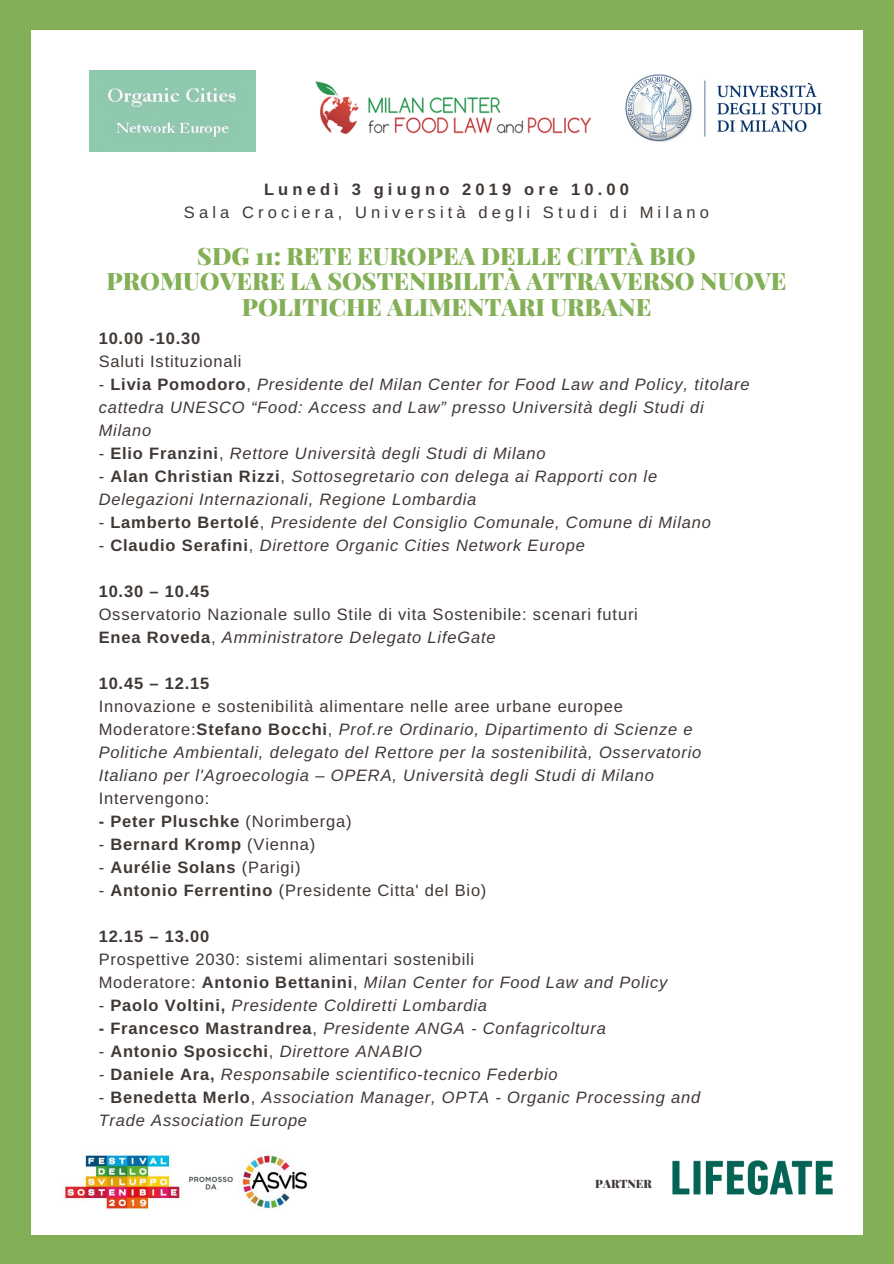
<style>
.page{position:relative;width:894px;height:1264px;background:#fff}
.page>*{position:absolute;margin:0;border:0;box-sizing:border-box;transform-origin:0 0}
.t1{font:900 24px/25.5px "Playfair Display";color:#83b056;text-align:center}
.t2{font:italic 16.5px/23px "Arimo";letter-spacing:.05em;color:#403835}
.t3{font:16.5px/23px "Arimo";letter-spacing:.05em;color:#403835}
.t4{font:700 16.5px "Arimo";letter-spacing:.05em;color:#403835}
.t5{font:16.5px "Arimo";letter-spacing:.25em;color:#403835}
.t6{font:700 16.5px "Arimo";letter-spacing:.25em;color:#403835}
.t7{font:900 11.55px "Playfair Display";color:#403835}
.s1{font-style:normal}
.s2{font-weight:700;font-style:normal}
.s3{font-weight:700}
.s4{font-style:italic}
.s5{font-weight:400}
.s6{font-weight:400;font-style:italic}
</style>
<div class="page">
<div style="left:0;top:0;width:893px;height:1263px;background:#83b056"></div>
<div style="left:31px;top:30px;width:831px;height:1204px;background:#fff"></div>
<img style="left:315px;top:81px;width:276px;height:53px">
<img style="left:672px;top:1160px;width:161px;height:34px">
<img style="left:625px;top:74px;width:197px;height:68px">
<img style="left:62px;top:1154px;width:245px;height:57px">
<img style="left:89px;top:70px;width:166px;height:82px">
<p class="t6" style="left:264px;top:180px;width:366px">Lunedì 3 giugno 2019 ore 10.00</p>
<p class="t5" style="left:184px;top:203px;width:526px">Sala Crociera, Università degli Studi di Milano</p>
<h1 class="t1" style="left:106px;top:242px;width:681px">SDG 11: RETE EUROPEA DELLE CITTÀ BIO<br>PROMUOVERE LA SOSTENIBILITÀ ATTRAVERSO NUOVE<br>POLITICHE ALIMENTARI URBANE</h1>
<p class="t4" style="left:99px;top:329px;width:103px">10.00 -10.30</p>
<p class="t3" style="left:99px;top:350px;width:144px">Saluti Istituzionali</p>
<p class="t2" style="left:99px;top:373px;width:652px"><span class="s1">-</span> <span class="s2">Livia Pomodoro</span><span class="s1">,</span> Presidente del Milan Center for Food Law and Policy, titolare cattedra UNESCO “Food: Access and Law” presso Università degli Studi di<br>Milano</p>
<p class="t2" style="left:99px;top:442px;width:448px"><span class="s1">-</span> <span class="s2">Elio Franzini</span><span class="s1">,</span> Rettore Università degli Studi di Milano</p>
<p class="t2" style="left:99px;top:465px;width:560px"><span class="s1">-</span> <span class="s2">Alan Christian Rizzi</span><span class="s1">,</span> Sottosegretario con delega ai Rapporti con le<br>Delegazioni Internazionali, Regione Lombardia</p>
<p class="t2" style="left:99px;top:511px;width:613px"><span class="s1">-</span> <span class="s2">Lamberto Bertolé</span><span class="s1">,</span> Presidente del Consiglio Comunale, Comune di Milano</p>
<p class="t2" style="left:99px;top:534px;width:487px"><span class="s1">-</span> <span class="s2">Claudio Serafini</span><span class="s1">,</span> Direttore Organic Cities Network Europe</p>
<p class="t4" style="left:99px;top:582px;width:112px">10.30 – 10.45</p>
<p class="t3" style="left:99px;top:603px;width:540px">Osservatorio Nazionale sullo Stile di vita Sostenibile: scenari futuri<br><span class="s3">Enea Roveda</span>, <span class="s4">Amministratore Delegato LifeGate</span></p>
<p class="t4" style="left:99px;top:674px;width:112px">10.45 – 12.15</p>
<p class="t2" style="left:99px;top:695px;width:604px"><span class="s1">Innovazione e sostenibilità alimentare nelle aree urbane europee Moderatore:</span><span class="s2">Stefano Bocchi</span><span class="s1">,</span> Prof.re Ordinario, Dipartimento di Scienze e Politiche Ambientali, delegato del Rettore per la sostenibilità, Osservatorio Italiano per l'Agroecologia – OPERA, Università degli Studi di Milano</p>
<p class="t3" style="left:99px;top:787px;width:112px">Intervengono:</p>
<p class="t4" style="left:99px;top:812px;width:254px">- Peter Pluschke <span class="s5">(Norimberga)</span></p>
<p class="t4" style="left:99px;top:835px;width:218px"><span class="s5">-</span> Bernard Kromp <span class="s5">(Vienna)</span></p>
<p class="t4" style="left:99px;top:858px;width:203px"><span class="s5">-</span> Aurélie Solans <span class="s5">(Parigi)</span></p>
<p class="t3" style="left:99px;top:879px;width:389px">- <span class="s3">Antonio Ferrentino</span> (Presidente Citta' del Bio)</p>
<p class="t4" style="left:99px;top:927px;width:112px">12.15 – 13.00</p>
<p class="t3" style="left:99px;top:948px;width:570px">Prospettive 2030: sistemi alimentari sostenibili<br>Moderatore: <span class="s3">Antonio Bettanini</span>, <span class="s4">Milan Center for Food Law and Policy</span></p>
<p class="t2" style="left:99px;top:994px;width:390px"><span class="s1">-</span> <span class="s2">Paolo Voltini,</span> Presidente Coldiretti Lombardia</p>
<p class="t2" style="left:99px;top:1017px;width:508px"><span class="s2">- Francesco Mastrandrea</span><span class="s1">,</span> Presidente ANGA - Confagricoltura</p>
<p class="t4" style="left:99px;top:1042px;width:325px"><span class="s5">-</span> Antonio Sposicchi<span class="s5">,</span> <span class="s6">Direttore ANABIO</span></p>
<p class="t2" style="left:99px;top:1063px;width:460px">- <span class="s2">Daniele Ara,</span> Responsabile scientifico-tecnico Federbio</p>
<p class="t2" style="left:99px;top:1086px;width:603px"><span class="s1">-</span> <span class="s2">Benedetta Merlo</span><span class="s1">,</span> Association Manager, OPTA - Organic Processing and<br>Trade Association Europe</p>
<p class="t7" style="left:595px;top:1175px;width:58px">PARTNER</p>
</div>
